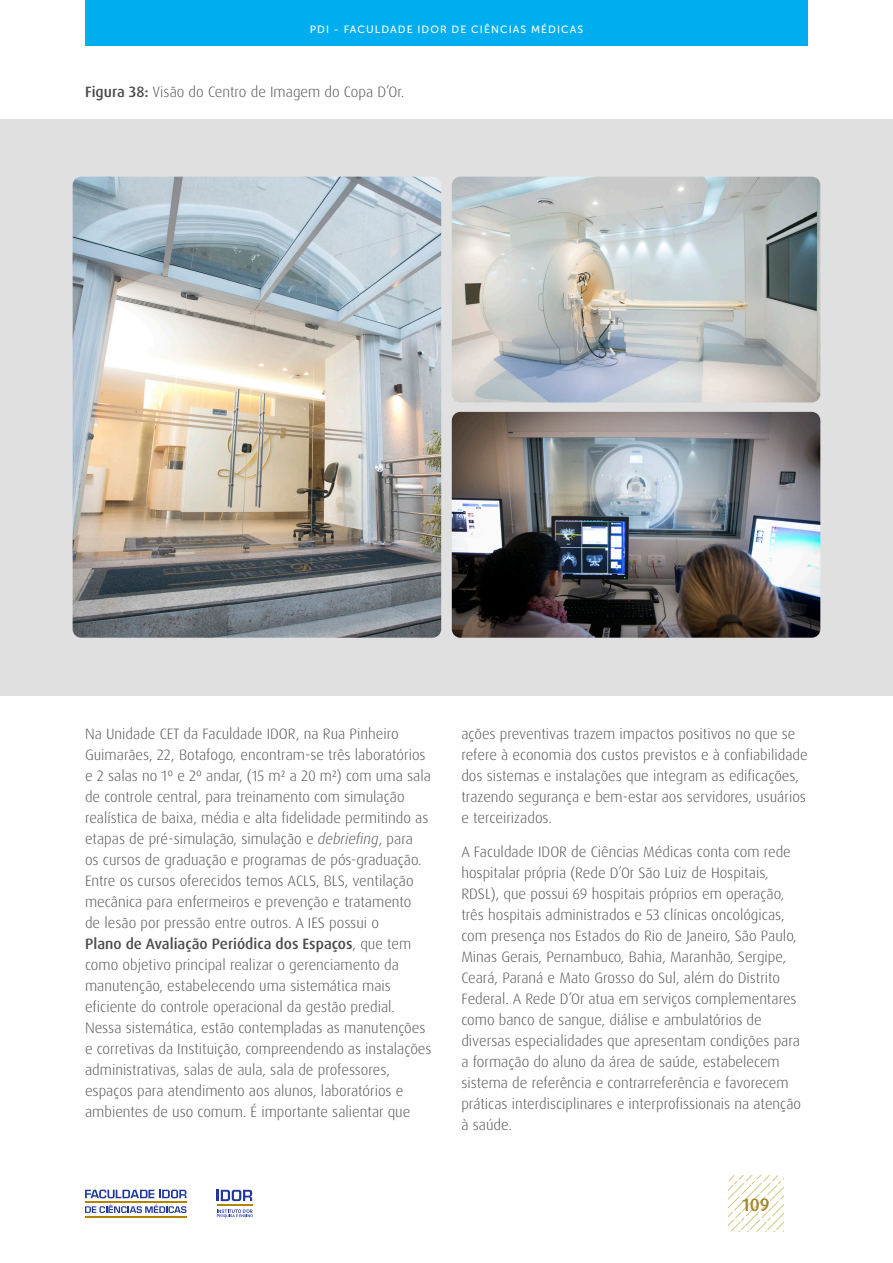
<style>
.page{position:relative;width:893px;height:1263px;background:#fff}
.page>*{position:absolute;margin:0;border:0;box-sizing:border-box;transform-origin:0 0}
.t1{font:500 18px "Dax Pro";color:#a08527}
.texto_corrido{font:300 15px/21px "Dax Pro";color:#525252}
.t2{font:10.5px "Museo Sans 500";letter-spacing:.1em;color:#fff}
.s1{font-weight:500;color:#4b4c4d}
.s2{font-style:italic}
</style>
<div class="page">
<div style="left:0;top:119px;width:893px;height:576px;background:#e0e0e0"></div>
<svg style="left:728px;top:1176px;width:55px;height:55px"></svg>
<div style="left:85px;top:0;width:723px;height:46px;background:#00aeef"></div>
<svg style="left:217px;top:1209px;width:36px;height:8px"></svg>
<svg style="left:217px;top:1190px;width:35px;height:11px"></svg>
<hr style="left:217px;top:1204px;width:35px;height:2px;background:#b48300">
<hr style="left:85px;top:1201px;width:101px;height:2px;background:#b38200">
<hr style="left:85px;top:1216px;width:101px;height:1px;background:#b38200">
<svg style="left:85px;top:1189px;width:101px;height:9px"></svg>
<svg style="left:85px;top:1204px;width:101px;height:9px"></svg>
<img style="left:73px;top:177px;width:368px;height:461px">
<img style="left:452px;top:177px;width:368px;height:225px">
<img style="left:452px;top:412px;width:368px;height:226px">
<p class="t2" style="left:310px;top:24px;width:275px">PDI - FACULDADE IDOR DE CIÊNCIAS MÉDICAS</p>
<p class="texto_corrido" style="left:85px;top:81px;width:321px"><span class="s1">Figura 38:</span> Visão do Centro de Imagem do Copa D’Or.</p>
<p class="texto_corrido" style="left:85px;top:723px;width:348px">Na Unidade CET da Faculdade IDOR, na Rua Pinheiro Guimarães, 22, Botafogo, encontram-se três laboratórios e 2 salas no 1º e 2º andar, (15 m2 a 20 m2) com uma sala de controle central, para treinamento com simulação realística de baixa, média e alta fidelidade permitindo as etapas de pré-simulação, simulação e <span class="s2">debriefing</span>, para<br>os cursos de graduação e programas de pós-graduação.<br>Entre os cursos oferecidos temos ACLS, BLS, ventilação mecânica para enfermeiros e prevenção e tratamento<br>de lesão por pressão entre outros. A IES possui o<br><span class="s1">Plano de Avaliação Periódica dos Espaços</span>, que tem como objetivo principal realizar o gerenciamento da manutenção, estabelecendo uma sistemática mais eficiente do controle operacional da gestão predial.<br>Nessa sistemática, estão contempladas as manutenções e corretivas da Instituição, compreendendo as instalações administrativas, salas de aula, sala de professores, espaços para atendimento aos alunos, laboratórios e ambientes de uso comum. É importante salientar que</p>
<p class="texto_corrido" style="left:461px;top:723px;width:348px">ações preventivas trazem impactos positivos no que se refere à economia dos custos previstos e à confiabilidade dos sistemas e instalações que integram as edificações, trazendo segurança e bem-estar aos servidores, usuários e terceirizados.</p>
<p class="texto_corrido" style="left:461px;top:841px;width:341px">A Faculdade IDOR de Ciências Médicas conta com rede hospitalar própria (Rede D’Or São Luiz de Hospitais, RDSL), que possui 69 hospitais próprios em operação, três hospitais administrados e 53 clínicas oncológicas, com presença nos Estados do Rio de Janeiro, São Paulo, Minas Gerais, Pernambuco, Bahia, Maranhão, Sergipe, Ceará, Paraná e Mato Grosso do Sul, além do Distrito Federal. A Rede D’Or atua em serviços complementares como banco de sangue, diálise e ambulatórios de diversas especialidades que apresentam condições para a formação do aluno da área de saúde, estabelecem sistema de referência e contrarreferência e favorecem práticas interdisciplinares e interprofissionais na atenção à saúde.</p>
<p class="t1" style="left:742px;top:1193px;width:29px">109</p>
</div>
